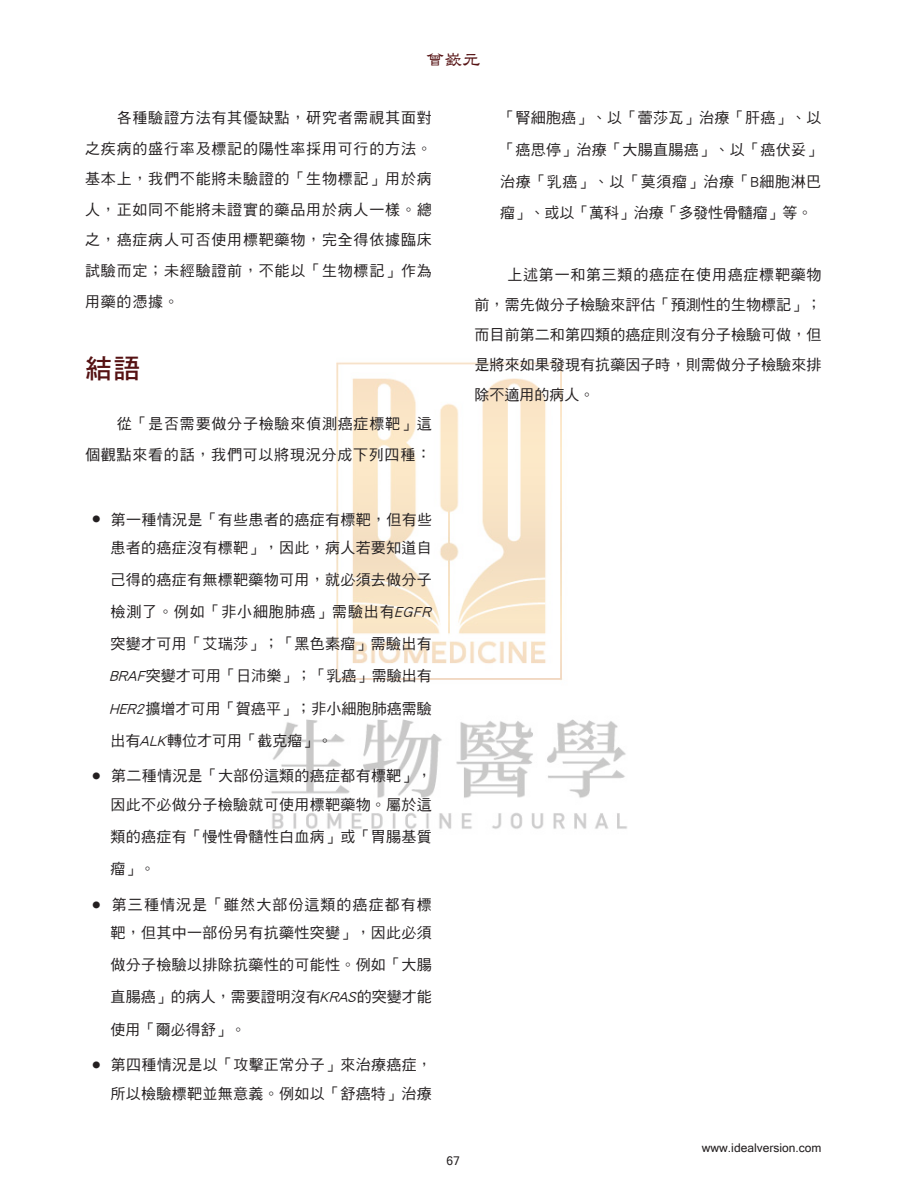
<style>
.page{position:relative;width:898px;height:1191px;background:#fff}
.page>*{position:absolute;margin:0;border:0;box-sizing:border-box;transform-origin:0 0}
.t1{font:27px "DF Hei Std W7";color:#551213}
.t2{font:18px "DF Li Shu W5 HKP BF";color:#551213}
.t3{font:15px/32.1px "DF Hei Std W5";letter-spacing:.02em;color:#231f20;text-align:justify}
.t4{font:15px/30.6px "DF Hei Std W5";letter-spacing:.05em;color:#231f20}
.t5{font:15px/28.3px "DF Hei Std W5";letter-spacing:.07em;color:#231f20;text-align:right}
.t6{font:12px "Microsoft Sans Serif";color:#231f20}
.s1{font-family:"DF Hei Std W12";font-size:22.5px}
.s2{font-style:italic}
</style>
<div class="page">
<img style="left:271px;top:362px;width:356px;height:467px">
<p class="t2" style="left:426px;top:51px;width:55px">曾嶔元</p>
<p class="t3" style="left:85px;top:102px;width:348px;line-height:30.6px">　　各種驗證方法有其優缺點，研究者需視其面對之疾病的盛行率及標記的陽性率採用可行的方法。基本上，我們不能將未驗證的「生物標記」用於病人，正如同不能將未證實的藥品用於病人一樣。總之，癌症病人可否使用標靶藥物，完全得依據臨床試驗而定；未經驗證前，不能以「生物標記」作為用藥的憑據。</p>
<h1 class="t1" style="left:85px;top:354px;width:57px">結語</h1>
<p class="t4" style="left:85px;top:408px;width:348px">　　從「是否需要做分子檢驗來偵測癌症標靶」這個觀點來看的話，我們可以將現況分成下列四種：</p>
<p class="t3" style="left:500px;top:102px;width:323px;line-height:31.5px">「腎細胞癌」、以「蕾莎瓦」治療「肝癌」、以「癌思停」治療「大腸直腸癌」、以「癌伏妥」治療「乳癌」、以「莫須瘤」治療「B細胞淋巴瘤」、或以「萬科」治療「多發性骨髓瘤」等。</p>
<p class="t3" style="left:474px;top:259px;width:348px;line-height:30px">　　上述第一和第三類的癌症在使用癌症標靶藥物前，需先做分子檢驗來評估「預測性的生物標記」；而目前第二和第四類的癌症則沒有分子檢驗可做，但是將來如果發現有抗藥因子時，則需做分子檢驗來排除不適用的病人。</p>
<p class="t3" style="left:85px;top:505px;width:348px;line-height:28.3px;text-align:right"><span class="s1">˙</span> 第一種情況是「有些患者的癌症有標靶，但有些患者的癌症沒有標靶」，因此，病人若要知道自</p>
<p class="t3" style="left:109px;top:563px;width:327px;text-align:left">己得的癌症有無標靶藥物可用，就必須去做分子檢測了。例如「非小細胞肺癌」需驗出有<span class="s2">EGFR</span>突變才可用「艾瑞莎」；「黑色素瘤」需驗出有<br><span class="s2">BRAF</span>突變才可用「日沛樂」；「乳癌」需驗出有<br><span class="s2">HER2</span>擴增才可用「賀癌平」；非小細胞肺癌需驗出有<span class="s2">ALK</span>轉位才可用「截克瘤」。</p>
<p class="t3" style="left:85px;top:761px;width:348px;line-height:28.3px;text-align:right"><span class="s1">˙</span> 第二種情況是「大部份這類的癌症都有標靶」，因此不必做分子檢驗就可使用標靶藥物。屬於這</p>
<p class="t3" style="left:111px;top:820px;width:323px">類的癌症有「慢性骨髓性白血病」或「胃腸基質瘤」。</p>
<p class="t5" style="left:85px;top:890px;width:348px"><span class="s1">˙</span> 第三種情況是「雖然大部份這類的癌症都有標靶，但其中一部份另有抗藥性突變」，因此必須</p>
<p class="t3" style="left:111px;top:948px;width:323px">做分子檢驗以排除抗藥性的可能性。例如「大腸直腸癌」的病人，需要證明沒有<span class="s2">KRAS</span>的突變才能使用「爾必得舒」。</p>
<p class="t3" style="left:85px;top:1050px;width:348px;line-height:28.3px;text-align:right"><span class="s1">˙</span> 第四種情況是以「攻擊正常分子」來治療癌症，所以檢驗標靶並無意義。例如以「舒癌特」治療</p>
<p class="t6" style="left:446px;top:1153px;width:15px">67</p>
<p class="t6" style="left:701px;top:1140px;width:121px">www.idealversion.com</p>
</div>
